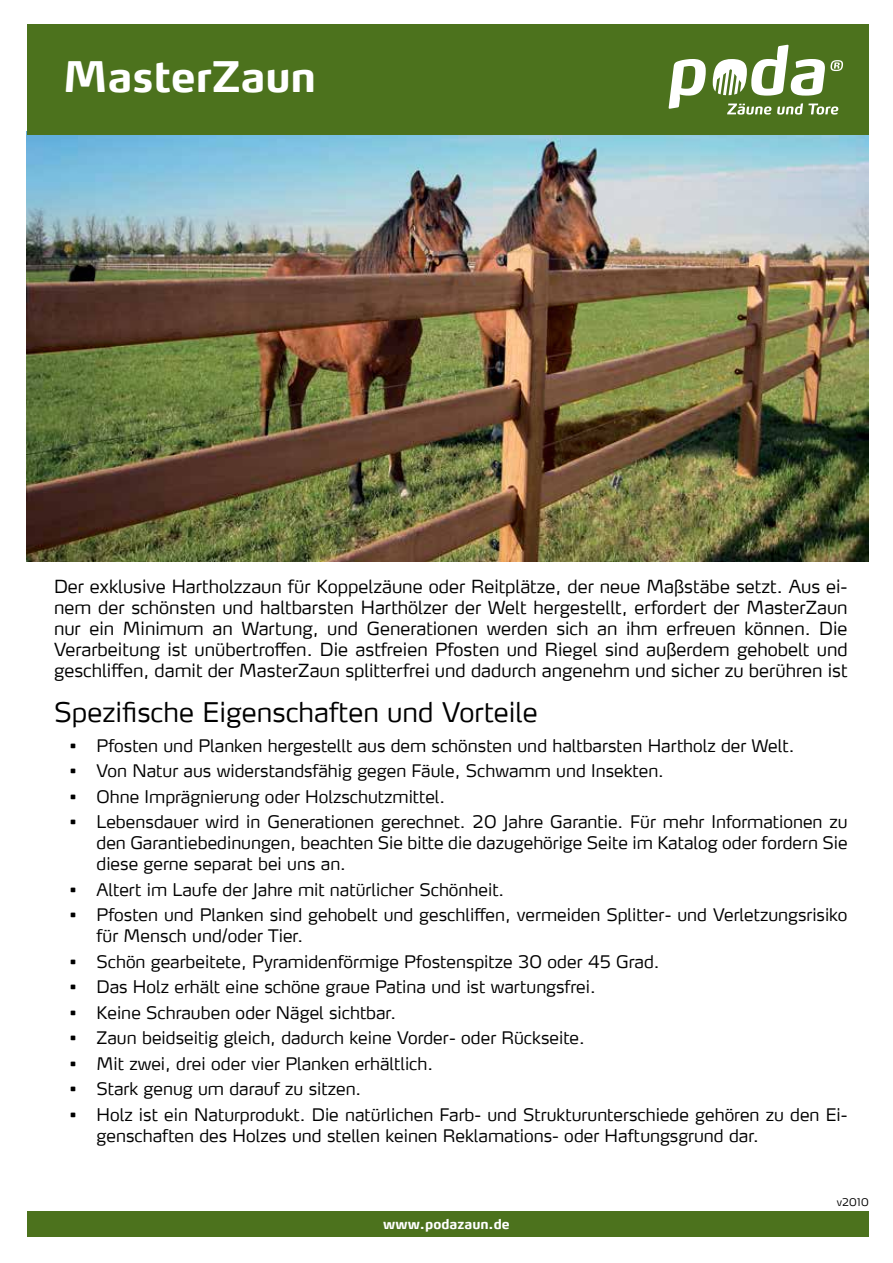
<style>
.page{position:relative;width:893px;height:1263px;background:#fff}
.page>*{position:absolute;margin:0;border:0;box-sizing:border-box;transform-origin:0 0}
.t1{font:700 42px "Max LF";color:#fff}
.t2{font:300 27px "Max LF";color:#000}
.t3{font:300 18px/21px "Max LF";color:#000;text-align:justify}
.t4{font:300 17.25px/21px "Max LF";color:#000}
.t5{font:700 13.5px "Max LF";color:#fff}
.t6{font:300 10.5px "Max LF";letter-spacing:.025em;color:#000}
</style>
<div class="page">
<img style="left:27px;top:134px;width:842px;height:427px">
<div style="left:27px;top:24px;width:842px;height:110px;background:#4c721d"></div>
<div style="left:27px;top:1211px;width:842px;height:26px;background:#4c721d"></div>
<svg style="left:669px;top:59px;width:37px;height:50px"></svg>
<svg style="left:727px;top:104px;width:44px;height:11px"></svg>
<svg style="left:777px;top:103px;width:61px;height:12px"></svg>
<svg style="left:713px;top:45px;width:130px;height:51px"></svg>
<h1 class="t1" style="left:63px;top:51px;width:254px">MasterZaun</h1>
<p class="t3" style="left:54px;top:575px;width:795px">Der exklusive Hartholzzaun für Koppelzäune oder Reitplätze, der neue Maßstäbe setzt. Aus ei&shy;nem der schönsten und haltbarsten Harthölzer der Welt hergestellt, erfordert der MasterZaun nur ein Minimum an Wartung, und Generationen werden sich an ihm erfreuen können. Die Verarbeitung ist unübertroffen. Die astfreien Pfosten und Riegel sind außerdem gehobelt und geschliffen, damit der MasterZaun splitterfrei und dadurch angenehm und sicher zu berühren ist</p>
<h2 class="t2" style="left:54px;top:695px;width:485px">Spezifische Eigenschaften und Vorteile</h2>
<p class="t4" style="left:70px;top:734px;width:726px">• Pfosten und Planken hergestellt aus dem schönsten und haltbarsten Hartholz der Welt.</p>
<p class="t4" style="left:70px;top:760px;width:596px">• Von Natur aus widerstandsfähig gegen Fäule, Schwamm und Insekten.</p>
<p class="t4" style="left:70px;top:785px;width:377px">• Ohne Imprägnierung oder Holzschutzmittel.</p>
<p class="t4" style="left:97px;top:811px;width:753px;text-align:justify;text-indent:-27px">• Lebensdauer wird in Generationen gerechnet. 20 Jahre Garantie. Für mehr Informationen zu den Garantiebedinungen, beachten Sie bitte die dazugehörige Seite im Katalog oder fordern Sie diese gerne separat bei uns an.</p>
<p class="t4" style="left:70px;top:878px;width:436px">• Altert im Laufe der Jahre mit natürlicher Schönheit.</p>
<p class="t4" style="left:97px;top:904px;width:752px;text-indent:-27px">• Pfosten und Planken sind gehobelt und geschliffen, vermeiden Splitter- und Verletzungsrisiko für Mensch und/oder Tier.</p>
<p class="t4" style="left:70px;top:950px;width:592px">• Schön gearbeitete, Pyramidenförmige Pfostenspitze 30 oder 45 Grad.</p>
<p class="t4" style="left:70px;top:976px;width:528px">• Das Holz erhält eine schöne graue Patina und ist wartungsfrei.</p>
<p class="t4" style="left:70px;top:1001px;width:328px">• Keine Schrauben oder Nägel sichtbar.</p>
<p class="t4" style="left:70px;top:1027px;width:517px">• Zaun beidseitig gleich, dadurch keine Vorder- oder Rückseite.</p>
<p class="t4" style="left:70px;top:1052px;width:365px">• Mit zwei, drei oder vier Planken erhältlich.</p>
<p class="t4" style="left:70px;top:1078px;width:293px">• Stark genug um darauf zu sitzen.</p>
<p class="t4" style="left:97px;top:1103px;width:753px;text-indent:-27px">• Holz ist ein Naturprodukt. Die natürlichen Farb- und Strukturunterschiede gehören zu den Ei&shy;genschaften des Holzes und stellen keinen Reklamations- oder Haftungsgrund dar.</p>
<p class="t5" style="left:383px;top:1215px;width:128px">www.podazaun.de</p>
<p class="t6" style="left:837px;top:1196px;width:34px">v2010</p>
</div>
